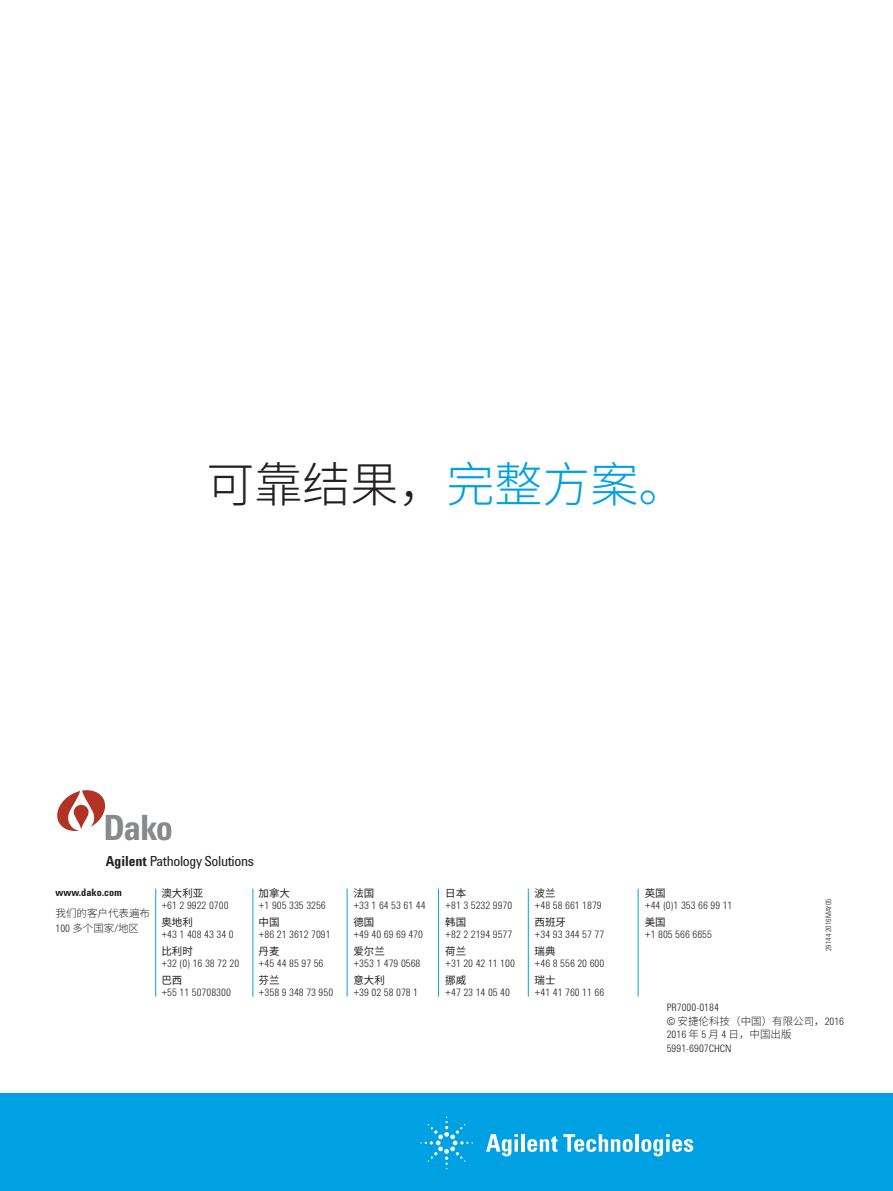
<style>
.page{position:relative;width:893px;height:1191px;background:#fff}
.page>*{position:absolute;margin:0;border:0;box-sizing:border-box;transform-origin:0 0}
.t1{font:300 48px "Noto Sans CJ Ksc";color:#231f20}
.t2{font:700 35.85px "Agilent Condensed CFF";color:#87898c}
.t3{font:14.25px "Agilent Condensed CFF";letter-spacing:-.025em;color:#231f20}
.t4{font:300 10.5px "Agilent Condensed CFF";color:#231f20}
.t5{font:10.5px "Noto Sans CJ Ksc";color:#231f20}
.t6{font:300 10.5px/15px "Noto Sans CJ Ksc";color:#231f20}
.t7{font:700 10.5px "Agilent Condensed CFF";color:#231f20}
.t8{font:300 7.5px "Agilent Condensed CFF";color:#231f20}
.s1{color:#00a1e3}
.s2{font-weight:700}
.s3{font-family:"Agilent Condensed CFF"}
</style>
<div class="page">
<div style="left:0;top:1094px;width:893px;height:97px;background:#00a1e3"></div>
<svg style="left:486px;top:1134px;width:32px;height:22px"></svg>
<hr style="left:521px;top:1134px;width:4px;height:17px;background:#fff">
<svg style="left:527px;top:1134px;width:106px;height:17px"></svg>
<hr style="left:635px;top:1134px;width:4px;height:17px;background:#fff">
<svg style="left:641px;top:1134px;width:52px;height:22px"></svg>
<svg style="left:420px;top:1116px;width:53px;height:53px"></svg>
<hr style="left:253px;top:888px;width:1px;height:108px;background:#00a1e3">
<hr style="left:347px;top:888px;width:1px;height:108px;background:#00a1e3">
<hr style="left:438px;top:888px;width:1px;height:108px;background:#00a1e3">
<hr style="left:528px;top:888px;width:1px;height:108px;background:#00a1e3">
<hr style="left:638px;top:888px;width:1px;height:108px;background:#00a1e3">
<hr style="left:155px;top:888px;width:1px;height:108px;background:#00a1e3">
<svg style="left:57px;top:790px;width:49px;height:41px"></svg>
<h1 class="t1" style="left:206px;top:457px;width:482px">可靠结果，<span class="s1">完整方案。</span></h1>
<h2 class="t2" style="left:103px;top:801px;width:71px">Dako</h2>
<h3 class="t3" style="left:106px;top:850px;width:150px"><span class="s2">Agilent</span> Pathology Solutions</h3>
<p class="t7" style="left:56px;top:884px;width:68px">www.dako.com</p>
<p class="t6" style="left:56px;top:906px;width:96px">我们的客户代表遍布<br><span class="s3">100</span> 多个国家<span class="s3">/</span>地区</p>
<p class="t5" style="left:161px;top:887px;width:43px">澳大利亚</p>
<p class="t4" style="left:161px;top:897px;width:69px">+61 2 9922 0700</p>
<p class="t5" style="left:161px;top:916px;width:33px">奥地利</p>
<p class="t4" style="left:161px;top:926px;width:74px">+43 1 408 43 34 0</p>
<p class="t5" style="left:161px;top:945px;width:33px">比利时</p>
<p class="t4" style="left:161px;top:955px;width:79px">+32 (0) 16 38 72 20</p>
<p class="t5" style="left:259px;top:887px;width:33px">加拿大</p>
<p class="t4" style="left:259px;top:897px;width:69px">+1 905 335 3256</p>
<p class="t5" style="left:259px;top:916px;width:22px">中国</p>
<p class="t4" style="left:259px;top:926px;width:74px">+86 21 3612 7091</p>
<p class="t5" style="left:259px;top:945px;width:22px">丹麦</p>
<p class="t4" style="left:259px;top:955px;width:66px">+45 44 85 97 56</p>
<p class="t5" style="left:353px;top:887px;width:22px">法国</p>
<p class="t4" style="left:353px;top:897px;width:74px">+33 1 64 53 61 44</p>
<p class="t5" style="left:445px;top:887px;width:22px">日本</p>
<p class="t4" style="left:445px;top:897px;width:69px">+81 3 5232 9970</p>
<p class="t5" style="left:535px;top:887px;width:22px">波兰</p>
<p class="t4" style="left:535px;top:897px;width:69px">+48 58 661 1879</p>
<p class="t5" style="left:353px;top:916px;width:22px">德国</p>
<p class="t4" style="left:353px;top:926px;width:71px">+49 40 69 69 470</p>
<p class="t5" style="left:445px;top:916px;width:22px">韩国</p>
<p class="t4" style="left:445px;top:926px;width:69px">+82 2 2194 9577</p>
<p class="t5" style="left:535px;top:916px;width:33px">西班牙</p>
<p class="t4" style="left:535px;top:926px;width:71px">+34 93 344 57 77</p>
<p class="t5" style="left:353px;top:945px;width:33px">爱尔兰</p>
<p class="t4" style="left:353px;top:955px;width:69px">+353 1 479 0568</p>
<p class="t5" style="left:445px;top:945px;width:22px">荷兰</p>
<p class="t4" style="left:445px;top:955px;width:71px">+31 20 42 11 100</p>
<p class="t5" style="left:535px;top:945px;width:22px">瑞典</p>
<p class="t4" style="left:535px;top:955px;width:71px">+46 8 556 20 600</p>
<p class="t5" style="left:645px;top:887px;width:22px">英国</p>
<p class="t4" style="left:645px;top:897px;width:89px">+44 (0)1 353 66 99 11</p>
<p class="t5" style="left:645px;top:916px;width:22px">美国</p>
<p class="t4" style="left:645px;top:926px;width:69px">+1 805 566 6655</p>
<p class="t8" style="left:823px;top:951px;width:54px;rotate:-90deg">29144 2016MAY05</p>
<p class="t5" style="left:161px;top:974px;width:22px">巴西</p>
<p class="t4" style="left:161px;top:984px;width:71px">+55 11 50708300</p>
<p class="t5" style="left:259px;top:974px;width:22px">芬兰</p>
<p class="t4" style="left:259px;top:984px;width:76px">+358 9 348 73 950</p>
<p class="t5" style="left:353px;top:974px;width:33px">意大利</p>
<p class="t4" style="left:353px;top:984px;width:66px">+39 02 58 078 1</p>
<p class="t5" style="left:445px;top:974px;width:22px">挪威</p>
<p class="t4" style="left:445px;top:984px;width:66px">+47 23 14 05 40</p>
<p class="t5" style="left:535px;top:974px;width:22px">瑞士</p>
<p class="t4" style="left:535px;top:984px;width:71px">+41 41 760 11 66</p>
<p class="t4" style="left:667px;top:999px;width:54px">PR7000-0184</p>
<p class="t6" style="left:667px;top:1014px;width:179px;line-height:13.5px"><span class="s3">©</span> 安捷伦科技（中国）有限公司，<span class="s3">2016<br>2016</span> 年 <span class="s3">5</span> 月 <span class="s3">4</span> 日，中国出版</p>
<p class="t4" style="left:667px;top:1040px;width:66px">5991-6907CHCN</p>
</div>
